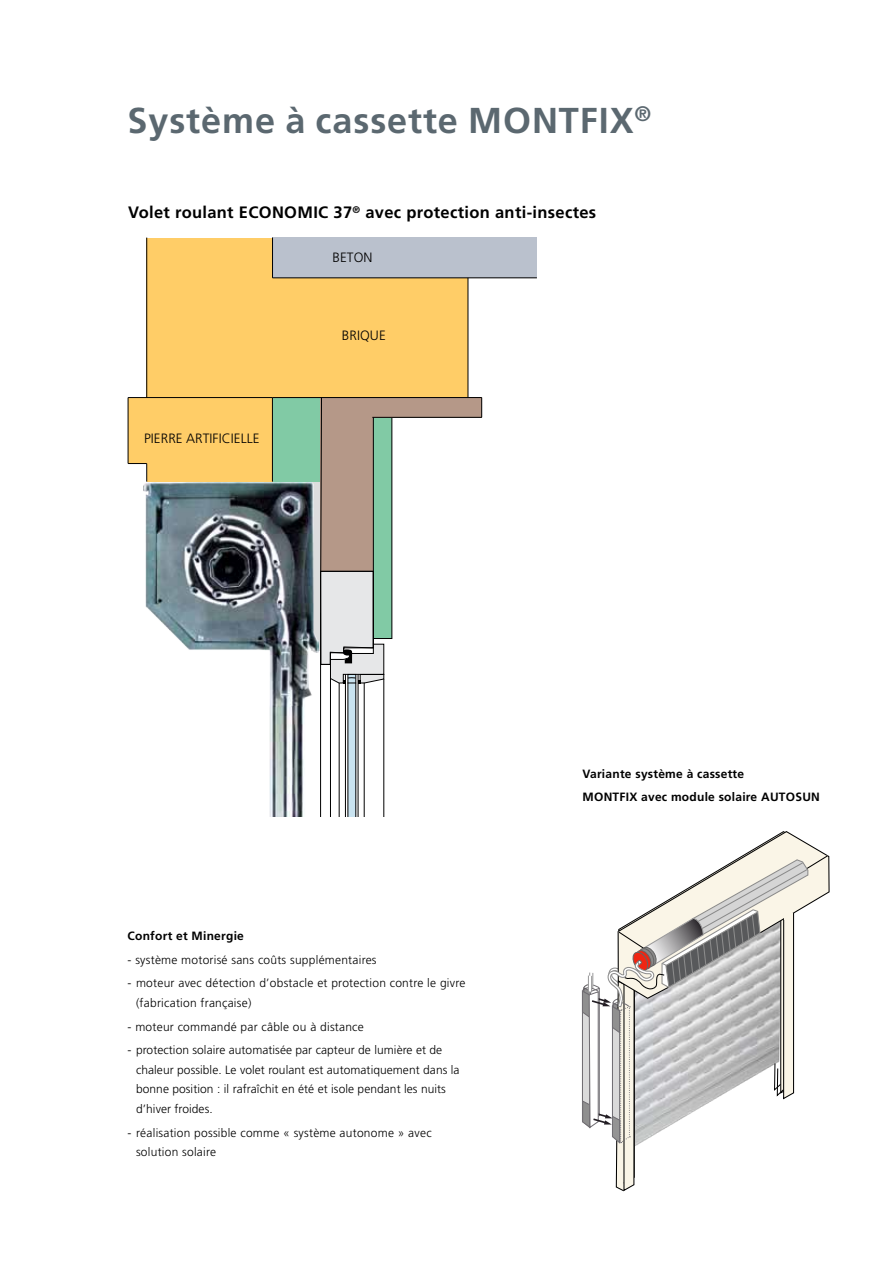
<style>
.page{position:relative;width:893px;height:1263px;background:#fff}
.page>*{position:absolute;margin:0;border:0;box-sizing:border-box;transform-origin:0 0}
.t1{font:700 36px "Frutiger LT";letter-spacing:.025em;color:#5b6870}
.t2{font:700 16.5px "Frutiger LT";letter-spacing:.02em;color:#000}
.t3{font:300 13.5px "Frutiger LT";letter-spacing:.005em;color:#000}
.t4{font:300 12px/19.5px "Frutiger LT";letter-spacing:.02em;color:#000}
.t5{font:700 12px/23.7px "Frutiger LT";letter-spacing:.02em;color:#000}
</style>
<div class="page">
<div style="left:365px;top:397px;width:27px;height:241px;background:#81caa5"></div>
<div style="left:311px;top:397px;width:10px;height:253px;background:#dcddde"></div>
<div style="left:272px;top:397px;width:48px;height:85px;background:#81caa5"></div>
<div style="left:147px;top:324px;width:125px;height:158px;background:#ffcd67"></div>
<div style="left:147px;top:238px;width:321px;height:160px;background:#ffcd67"></div>
<div style="left:128px;top:398px;width:92px;height:65px;background:#ffcd67"></div>
<div style="left:272px;top:238px;width:265px;height:40px;background:#bac1cd"></div>
<div style="left:320px;top:397px;width:162px;height:20px;background:#b59888"></div>
<img style="left:143px;top:482px;width:176px;height:334px">
<hr style="left:272px;top:397px;width:210px;height:1px;background:#000">
<hr style="left:272px;top:398px;width:1px;height:84px;background:#000">
<svg style="left:320px;top:398px;width:65px;height:418px"></svg>
<hr style="left:372px;top:417px;width:110px;height:1px;background:#000">
<hr style="left:373px;top:417px;width:1px;height:227px;background:#000">
<hr style="left:272px;top:238px;width:1px;height:40px;background:#000">
<hr style="left:272px;top:277px;width:265px;height:1px;background:#000">
<hr style="left:467px;top:278px;width:1px;height:120px;background:#000">
<hr style="left:146px;top:238px;width:1px;height:160px;background:#000">
<hr style="left:128px;top:397px;width:144px;height:1px;background:#000">
<hr style="left:128px;top:398px;width:1px;height:65px;background:#000">
<svg style="left:128px;top:463px;width:19px;height:19px"></svg>
<svg style="left:481px;top:398px;width:1px;height:19px"></svg>
<svg style="left:581px;top:831px;width:249px;height:361px"></svg>
<div style="left:784px;top:913px;width:9px;height:6px;background:#faf5e7"></div>
<h1 class="t1" style="left:128px;top:99px;width:525px">Système à cassette MONTFIX<sup>®</sup></h1>
<h2 class="t2" style="left:128px;top:203px;width:469px">Volet roulant ECONOMIC 37<sup>®</sup> avec protection anti-insectes</h2>
<p class="t3" style="left:333px;top:250px;width:42px">BETON</p>
<p class="t3" style="left:144px;top:430px;width:117px">PIERRE ARTIFICIELLE</p>
<p class="t3" style="left:342px;top:327px;width:45px">BRIQUE</p>
<p class="t5" style="left:128px;top:924px;width:118px">Confort et Minergie</p>
<p class="t4" style="left:128px;top:950px;width:251px">- système motorisé sans coûts supplémentaires</p>
<p class="t4" style="left:136px;top:973px;width:331px;text-indent:-9px">- moteur avec détection d’obstacle et protection contre le givre (fabrication française)</p>
<p class="t4" style="left:128px;top:1017px;width:238px">- moteur commandé par câble ou à distance</p>
<p class="t4" style="left:136px;top:1040px;width:325px;text-indent:-9px">- protection solaire automatisée par capteur de lumière et de chaleur possible. Le volet roulant est automatiquement dans la bonne position : il rafraîchit en été et isole pendant les nuits d’hiver froides.</p>
<p class="t4" style="left:136px;top:1123px;width:297px;text-indent:-9px">- réalisation possible comme « système autonome » avec solution solaire</p>
<p class="t5" style="left:583px;top:762px;width:239px">Variante système à cassette<br>MONTFIX avec module solaire AUTOSUN</p>
</div>
